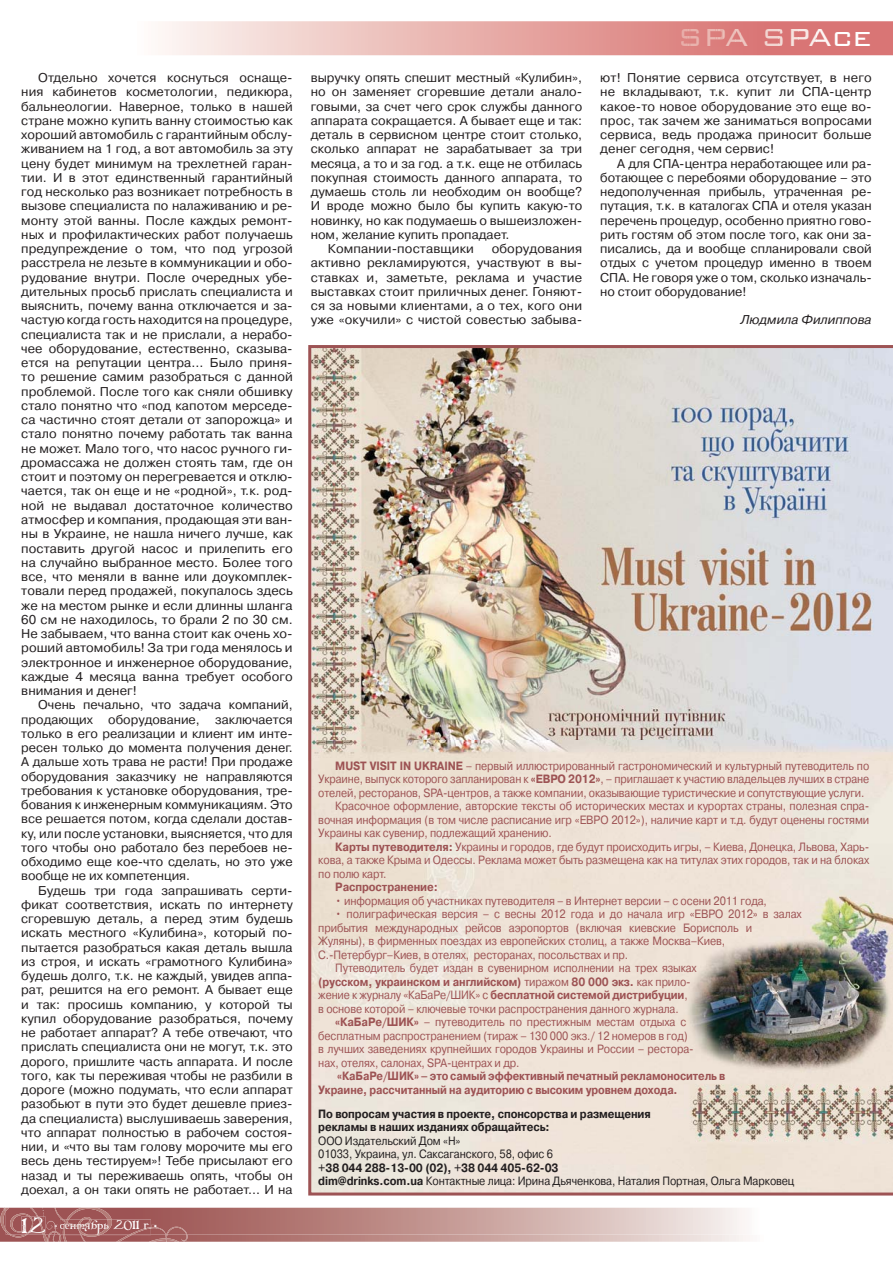
<style>
.page{position:relative;width:893px;height:1263px;background:#fff}
.page>*{position:absolute;margin:0;border:0;box-sizing:border-box;transform-origin:0 0}
.t1{font:300 33px "Bank Gothic BT";color:#fff}
.t2{font:21px "Arlekino";color:#fff}
.t3{font:12.75px/14.2px "Pragmatica C";color:#231f20;text-align:justify}
.t4{font:italic 12.75px "Pragmatica C";color:#231f20}
.t5{font:12px "Pragmatica C";letter-spacing:-.01em;color:#9d5354;scale:.9 1}
.t6{font:12px "Pragmatica C";letter-spacing:-.01em;color:#9d5354;scale:.89 1}
.t7{font:12px/13.5px "Pragmatica C";letter-spacing:-.01em;color:#231f20;scale:.9 1}
.t8{font:700 12px "Pragmatica C";letter-spacing:-.01em;color:#9d5354;scale:.89 1}
.t9{font:700 12px/13.5px "Pragmatica C";letter-spacing:-.01em;color:#9d5354;scale:.88 1}
.t10{font:700 12px/13.5px "Pragmatica C";letter-spacing:-.01em;color:#231f20;scale:.9 1}
.t11{font:700 12px "Pragmatica C";letter-spacing:-.01em;color:#9d5354;scale:.9 1}
.t12{font:12px "Arlekino";color:#fff}
.t13{font:7.5px "Europe Cond";color:#fff}
.s1{font-family:"Europe Cond";font-size:7.5px}
.s2{color:#e8ada9}
.s3{color:#ebb8b3}
.s4{color:#ecc0bb}
.s5{color:#f2d5d1}
.s6{color:#f6e3df}
.s7{color:#f9eeeb}
.s8{font-weight:700}
.s9{font-weight:400}
</style>
<div class="page">
<svg style="left:158px;top:21px;width:735px;height:34px;background:#e8afac"></svg>
<img style="left:681px;top:29px;width:68px;height:17px">
<div style="left:765px;top:29px;width:105px;height:17px;background:#d97575"></div>
<svg style="left:0;top:1208px;width:755px;height:34px;background:#c19491"></svg>
<img style="left:308px;top:345px;width:585px;height:850px">
<p class="t3" style="left:21px;top:72px;width:273px;text-indent:17px">Отдельно хочется коснуться оснаще&shy;ния кабинетов косметологии, педикюра, бальнеологии. Наверное, только в нашей стране можно купить ванну стоимостью как хороший автомобиль с гарантийным обслу&shy;живанием на 1 год, а вот автомобиль за эту цену будет минимум на трехлетней гаран&shy;тии. И в этот единственный гарантийный год несколько раз возникает потребность в вызове специалиста по налаживанию и ре&shy;монту этой ванны. После каждых ремонт&shy;ных и профилактических работ получаешь предупреждение о том, что под угрозой расстрела не лезьте в коммуникации и обо&shy;рудование внутри. После очередных убе&shy;дительных просьб прислать специалиста и выяснить, почему ванна отключается и за&shy;частую когда гость находится на процедуре, специалиста так и не прислали, а нерабо&shy;чее оборудование, естественно, сказыва&shy;ется на репутации центра... Было приня&shy;то решение самим разобраться с данной проблемой. После того как сняли обшивку стало понятно что «под капотом мерседе&shy;са частично стоят детали от запорожца» и стало понятно почему работать так ванна не может. Мало того, что насос ручного ги&shy;дромассажа не должен стоять там, где он стоит и поэтому он перегревается и отклю&shy;чается, так он еще и не «родной», т.к. род&shy;ной не выдавал достаточное количество атмосфер и компания, продающая эти ван&shy;ны в Украине, не нашла ничего лучше, как поставить другой насос и прилепить его на случайно выбранное место. Более того все, что меняли в ванне или доукомплек&shy;товали перед продажей, покупалось здесь же на местом рынке и если длинны шланга 60 см не находилось, то брали 2 по 30 см.<br>Не забываем, что ванна стоит как очень хо&shy;роший автомобиль! За три года менялось и электронное и инженерное оборудование, каждые 4 месяца ванна требует особого внимания и денег!</p>
<p class="t3" style="left:21px;top:699px;width:273px;text-indent:17px">Очень печально, что задача компаний, продающих оборудование, заключается только в его реализации и клиент им инте&shy;ресен только до момента получения денег.<br>А дальше хоть трава не расти! При продаже оборудования заказчику не направляются требования к установке оборудования, тре&shy;бования к инженерным коммуникациям. Это все решается потом, когда сделали достав&shy;ку, или после установки, выясняется, что для того чтобы оно работало без перебоев не&shy;обходимо еще кое-что сделать, но это уже вообще не их компетенция.</p>
<p class="t3" style="left:21px;top:884px;width:273px;text-indent:17px">Будешь три года запрашивать серти&shy;фикат соответствия, искать по интернету сгоревшую деталь, а перед этим будешь искать местного «Кулибина», который по&shy;пытается разобраться какая деталь вышла из строя, и искать «грамотного Кулибина» будешь долго, т.к. не каждый, увидев аппа&shy;рат, решится на его ремонт. А бывает еще и так: просишь компанию, у которой ты купил оборудование разобраться, почему не работает аппарат? А тебе отвечают, что прислать специалиста они не могут, т.к. это дорого, пришлите часть аппарата. И после того, как ты переживая чтобы не разбили в дороге (можно подумать, что если аппарат разобьют в пути это будет дешевле приез&shy;да специалиста) выслушиваешь заверения, что аппарат полностью в рабочем состоя&shy;нии, и «что вы там голову морочите мы его весь день тестируем»! Тебе присылают его назад и ты переживаешь опять, чтобы он доехал, а он таки опять не работает… И на</p>
<h2 class="t2" style="left:21px;top:1217px;width:26px">12</h2>
<p class="t13" style="left:53px;top:1223px;width:6px">•</p>
<p class="t12" style="left:113px;top:1220px;width:12px">2</p>
<p class="t12" style="left:60px;top:1220px;width:99px">сентябрь 011 г. <span class="s1">•</span></p>
<p class="t3" style="left:311px;top:72px;width:273px">выручку опять спешит местный «Кулибин»,</p>
<p class="t3" style="left:311px;top:86px;width:273px">но он заменяет сгоревшие детали анало-</p>
<p class="t3" style="left:311px;top:100px;width:273px">говыми, за счет чего срок службы данного</p>
<p class="t3" style="left:311px;top:115px;width:273px">аппарата сокращается. А бывает еще и так:</p>
<p class="t3" style="left:311px;top:129px;width:273px">деталь в сервисном центре стоит столько,</p>
<p class="t3" style="left:311px;top:143px;width:273px">сколько аппарат не зарабатывает за три</p>
<p class="t3" style="left:311px;top:157px;width:273px">месяца, а то и за год. а т.к. еще не отбилась</p>
<p class="t3" style="left:311px;top:172px;width:273px">покупная стоимость данного аппарата, то</p>
<p class="t3" style="left:311px;top:186px;width:273px">думаешь столь ли необходим он вообще?</p>
<p class="t3" style="left:311px;top:200px;width:273px">И вроде можно было бы купить какую-то</p>
<p class="t3" style="left:311px;top:214px;width:273px">новинку, но как подумаешь о вышеизложен-</p>
<p class="t3" style="left:311px;top:229px;width:200px">ном, желание купить пропадает.</p>
<p class="t3" style="left:328px;top:243px;width:148px">Компании-поставщики</p>
<p class="t3" style="left:311px;top:243px;width:273px;text-indent:181px">оборудования активно рекламируются, участвуют в вы&shy;ставках и, заметьте, реклама и участие выставках стоит приличных денег. Гоняют&shy;ся за новыми клиентами, а о тех, кого они уже «окучили» с чистой совестью забыва-</p>
<h1 class="t1" style="left:677px;top:16px;width:196px"><span class="s2">S</span><span class="s3">P</span><span class="s4">A</span> <span class="s5">S</span><span class="s6">P</span><span class="s7">A</span>ce</h1>
<p class="t3" style="left:600px;top:72px;width:273px">ют! Понятие сервиса отсутствует, в него не вкладывают, т.к. купит ли СПА-центр какое-то новое оборудование это еще во&shy;прос, так зачем же заниматься вопросами сервиса, ведь продажа приносит больше денег сегодня, чем сервис!</p>
<p class="t3" style="left:600px;top:158px;width:273px;text-indent:17px">А для СПА-центра неработающее или ра&shy;ботающее с перебоями оборудование – это недополученная прибыль, утраченная ре&shy;путация, т.к. в каталогах СПА и отеля указан перечень процедур, особенно приятно гово&shy;рить гостям об этом после того, как они за&shy;писались, да и вообще спланировали свой отдых с учетом процедур именно в твоем СПА. Не говоря уже о том, сколько изначаль&shy;но стоит оборудование!</p>
<p class="t4" style="left:741px;top:315px;width:133px">Людмила Филиппова</p>
<p class="t6" style="left:335px;top:761px;width:601px"><span class="s8">MUST VISIT IN UKRAINE</span> – первый иллюстрированный гастрономический и культурный путеводитель по</p>
<p class="t6" style="left:318px;top:775px;width:621px">Украине, выпуск которого запланирован к <span class="s8">«ЕВРО 2012»</span>, – приглашает к участию владельцев лучших в стране</p>
<p class="t6" style="left:318px;top:788px;width:615px">отелей, ресторанов, SPA-центров, а также компании, оказывающие туристические и сопутствующие услуги.</p>
<p class="t5" style="left:335px;top:802px;width:595px">Красочное оформление, авторские тексты об исторических местах и курортах страны, полезная спра-</p>
<p class="t5" style="left:318px;top:815px;width:614px">вочная информация (в том числе расписание игр «ЕВРО 2012»), наличие карт и т.д. будут оценены гостями</p>
<p class="t5" style="left:318px;top:829px;width:261px">Украины как сувенир, подлежащий хранению.</p>
<p class="t5" style="left:335px;top:842px;width:595px"><span class="s8">Карты путеводителя:</span> Украины и городов, где будут происходить игры, – Киева, Донецка, Львова, Харь-</p>
<p class="t5" style="left:318px;top:856px;width:614px">кова, а также Крыма и Одессы. Реклама может быть размещена как на титулах этих городов, так и на блоках</p>
<p class="t5" style="left:318px;top:869px;width:77px">по полю карт.</p>
<p class="t11" style="left:335px;top:883px;width:116px">Распространение:</p>
<p class="t5" style="left:335px;top:896px;width:481px">• информация об участниках путеводителя – в Интернет версии – с осени 2011 года,</p>
<p class="t5" style="left:335px;top:910px;width:520px">• полиграфическая версия – с весны 2012 года и до начала игр «ЕВРО 2012» в залах</p>
<p class="t5" style="left:318px;top:923px;width:484px">прибытия международных рейсов аэропортов (включая киевские Борисполь и</p>
<p class="t5" style="left:318px;top:937px;width:454px">Жуляны), в фирменных поездах из европейских столиц, а также Москва–Киев,</p>
<p class="t5" style="left:318px;top:950px;width:346px">С.-Петербург–Киев, в отелях, ресторанах, посольствах и пр.</p>
<p class="t6" style="left:335px;top:964px;width:408px">Путеводитель будет издан в сувенирном исполнении на трех языках</p>
<p class="t8" style="left:318px;top:977px;width:420px">(русском, украинском и английском) <span class="s9">тиражом</span> 80 000 экз. <span class="s9">как прило-</span></p>
<p class="t8" style="left:318px;top:991px;width:417px"><span class="s9">жение к журналу «КаБаРе/ШИК» с</span> бесплатной системой дистрибуции<span class="s9">,</span></p>
<p class="t6" style="left:318px;top:1004px;width:406px">в основе которой – ключевые точки распространения данного журнала.</p>
<p class="t5" style="left:335px;top:1018px;width:391px"><span class="s8">«КаБаРе/ШИК»</span> – путеводитель по престижным местам отдыха с</p>
<p class="t5" style="left:318px;top:1031px;width:412px">бесплатным распространением (тираж – 130 000 экз./ 12 номеров в год)</p>
<p class="t5" style="left:318px;top:1045px;width:419px">в лучших заведениях крупнейших городов Украины и России – рестора-</p>
<p class="t5" style="left:318px;top:1058px;width:225px">нах, отелях, салонах, SPA-центрах и др.</p>
<p class="t9" style="left:318px;top:1071px;width:464px;text-indent:19px">«КаБаРе/ШИК» – это самый эффективный печатный рекламоноситель в<br>Украине, рассчитанный на аудиторию с высоким уровнем дохода.</p>
<p class="t10" style="left:318px;top:1108px;width:371px">По вопросам участия в проекте, спонсорства и размещения рекламы в наших изданиях обращайтесь:</p>
<p class="t7" style="left:318px;top:1135px;width:262px">ООО Издательский Дом «Н»<br>01033, Украина, ул. Саксаганского, 58, офис 6</p>
<p class="t7" style="left:318px;top:1162px;width:530px"><span class="s8">+38 044 288-13-00 (02), +38 044 405-62-03<br>dim@drinks.com.ua</span> Контактные лица: Ирина Дьяченкова, Наталия Портная, Ольга Марковец</p>
</div>
